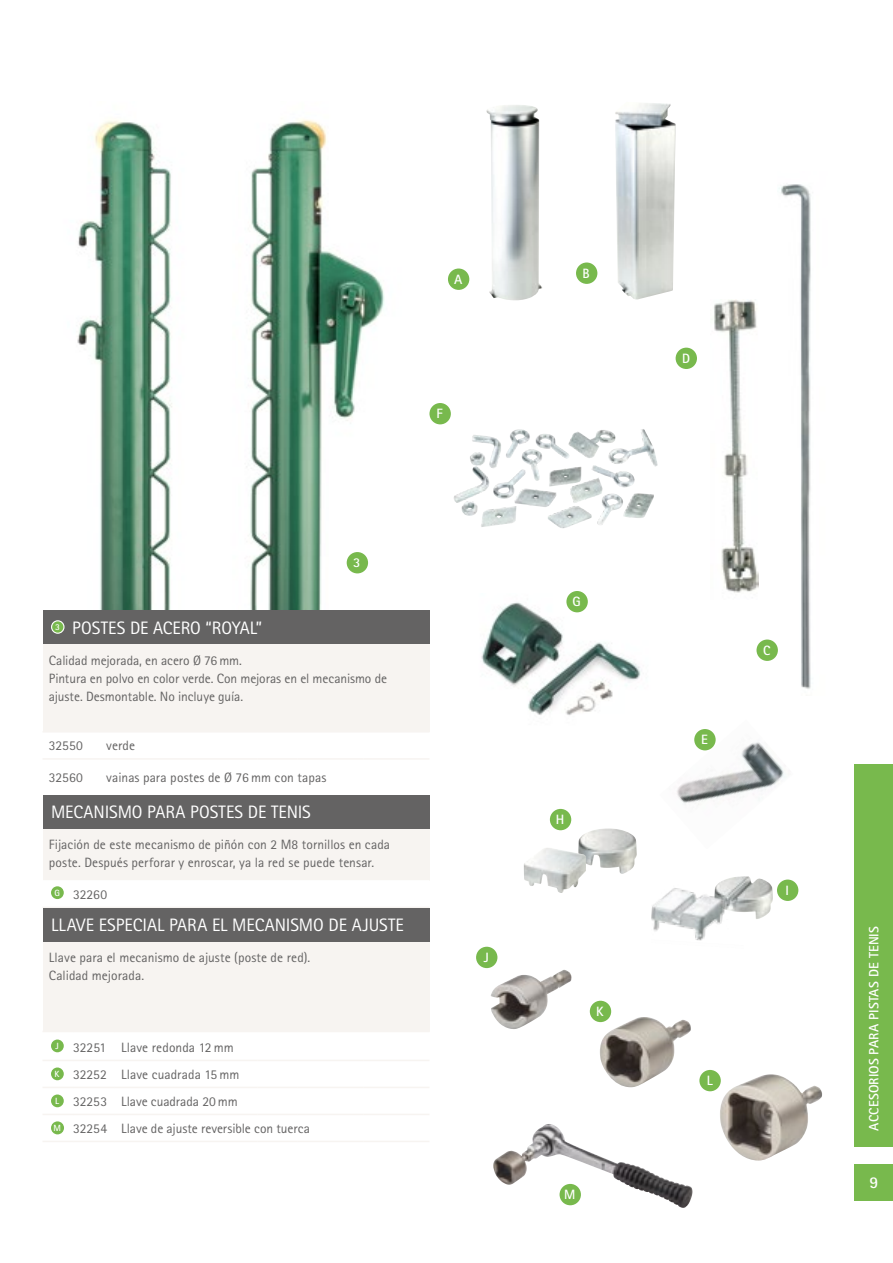
<style>
.page{position:relative;width:893px;height:1263px;background:#fff}
.page>*{position:absolute;margin:0;border:0;box-sizing:border-box;transform-origin:0 0}
.t1{font:18px "Rotis Sans Serif Pro";color:#fff}
.t2{font:700 16.5px "Rotis Sans Serif Pro";color:#fff}
.t3{font:13.5px/18px "Rotis Sans Serif Pro";color:#646363}
.t4{font:700 13.5px "Rotis Sans Serif Pro";letter-spacing:.01em;color:#fff}
.t5{font:700 9px "Rotis Sans Serif Pro";color:#fff}
</style>
<div class="page">
<div style="left:855px;top:764px;width:38px;height:382px;background:#78b94d"></div>
<div style="left:855px;top:1164px;width:38px;height:36px;background:#78b94d"></div>
<img style="left:45px;top:119px;width:401px;height:492px">
<img style="left:506px;top:429px;width:152px;height:38px">
<img style="left:779px;top:184px;width:32px;height:505px">
<img style="left:677px;top:729px;width:108px;height:76px">
<img style="left:714px;top:300px;width:45px;height:293px">
<img style="left:481px;top:594px;width:160px;height:122px">
<img style="left:487px;top:105px;width:55px;height:196px">
<img style="left:615px;top:103px;width:61px;height:196px">
<div style="left:448px;top:268px;width:21px;height:22px;background:#78b94d;border-radius:50%"></div>
<div style="left:576px;top:262px;width:21px;height:22px;background:#78b94d;border-radius:50%"></div>
<div style="left:756px;top:639px;width:22px;height:22px;background:#78b94d;border-radius:50%"></div>
<div style="left:676px;top:348px;width:21px;height:21px;background:#78b94d;border-radius:50%"></div>
<div style="left:694px;top:729px;width:22px;height:21px;background:#78b94d;border-radius:50%"></div>
<div style="left:429px;top:403px;width:22px;height:21px;background:#78b94d;border-radius:50%"></div>
<div style="left:566px;top:591px;width:22px;height:21px;background:#78b94d;border-radius:50%"></div>
<div style="left:550px;top:809px;width:21px;height:21px;background:#78b94d;border-radius:50%"></div>
<img style="left:578px;top:828px;width:59px;height:46px">
<img style="left:524px;top:848px;width:62px;height:45px">
<img style="left:718px;top:876px;width:55px;height:43px">
<div style="left:777px;top:879px;width:21px;height:22px;background:#78b94d;border-radius:50%"></div>
<img style="left:652px;top:884px;width:92px;height:57px">
<img style="left:491px;top:970px;width:81px;height:59px">
<div style="left:476px;top:947px;width:21px;height:21px;background:#78b94d;border-radius:50%"></div>
<img style="left:600px;top:1017px;width:91px;height:70px">
<div style="left:590px;top:1001px;width:21px;height:21px;background:#78b94d;border-radius:50%"></div>
<img style="left:720px;top:1074px;width:102px;height:86px">
<div style="left:699px;top:1070px;width:22px;height:21px;background:#78b94d;border-radius:50%"></div>
<img style="left:493px;top:1124px;width:126px;height:61px">
<div style="left:560px;top:1184px;width:21px;height:21px;background:#78b94d;border-radius:50%"></div>
<div style="left:347px;top:552px;width:21px;height:21px;background:#78b94d;border-radius:50%"></div>
<div style="left:43px;top:611px;width:386px;height:34px;background:#646363"></div>
<div style="left:43px;top:645px;width:386px;height:87px;background:#f7f4f1"></div>
<hr style="left:100px;top:758px;width:157px;height:2px;background:#f7f4f1">
<hr style="left:257px;top:758px;width:41px;height:2px;background:#f7f4f1">
<hr style="left:298px;top:758px;width:66px;height:2px;background:#f7f4f1">
<hr style="left:364px;top:758px;width:65px;height:2px;background:#f7f4f1">
<hr style="left:43px;top:758px;width:57px;height:2px;background:#f7f4f1">
<div style="left:52px;top:621px;width:12px;height:12px;background:#78b94d;border-radius:50%"></div>
<div style="left:51px;top:620px;width:14px;height:14px;border:1px solid #fff;border-radius:50%"></div>
<div style="left:43px;top:795px;width:386px;height:34px;background:#646363"></div>
<div style="left:43px;top:829px;width:386px;height:51px;background:#f7f4f1"></div>
<hr style="left:43px;top:907px;width:30px;height:1px;background:#f7f4f1">
<hr style="left:73px;top:907px;width:42px;height:1px;background:#f7f4f1">
<hr style="left:115px;top:907px;width:142px;height:1px;background:#f7f4f1">
<hr style="left:257px;top:907px;width:41px;height:1px;background:#f7f4f1">
<hr style="left:298px;top:907px;width:66px;height:1px;background:#f7f4f1">
<hr style="left:364px;top:907px;width:65px;height:1px;background:#f7f4f1">
<div style="left:51px;top:886px;width:13px;height:13px;background:#78b94d;border-radius:50%"></div>
<div style="left:43px;top:908px;width:386px;height:34px;background:#646363"></div>
<div style="left:43px;top:942px;width:386px;height:89px;background:#f7f4f1"></div>
<hr style="left:73px;top:1060px;width:42px;height:1px;background:#f7f4f1">
<hr style="left:115px;top:1060px;width:142px;height:1px;background:#f7f4f1">
<hr style="left:257px;top:1060px;width:41px;height:1px;background:#f7f4f1">
<hr style="left:298px;top:1060px;width:66px;height:1px;background:#f7f4f1">
<hr style="left:73px;top:1087px;width:42px;height:1px;background:#f7f4f1">
<hr style="left:115px;top:1087px;width:142px;height:1px;background:#f7f4f1">
<hr style="left:257px;top:1087px;width:41px;height:1px;background:#f7f4f1">
<hr style="left:298px;top:1087px;width:66px;height:1px;background:#f7f4f1">
<hr style="left:73px;top:1114px;width:42px;height:1px;background:#f7f4f1">
<hr style="left:364px;top:1031px;width:65px;height:1px;background:#f7f4f1">
<hr style="left:364px;top:1060px;width:65px;height:1px;background:#f7f4f1">
<hr style="left:364px;top:1087px;width:65px;height:1px;background:#f7f4f1">
<hr style="left:43px;top:1031px;width:30px;height:1px;background:#f7f4f1">
<hr style="left:43px;top:1060px;width:30px;height:1px;background:#f7f4f1">
<hr style="left:43px;top:1087px;width:30px;height:1px;background:#f7f4f1">
<hr style="left:43px;top:1114px;width:30px;height:1px;background:#f7f4f1">
<hr style="left:73px;top:1031px;width:42px;height:1px;background:#f7f4f1">
<hr style="left:298px;top:1031px;width:66px;height:1px;background:#f7f4f1">
<hr style="left:43px;top:1141px;width:30px;height:1px;background:#f7f4f1">
<hr style="left:73px;top:1141px;width:42px;height:1px;background:#f7f4f1">
<hr style="left:115px;top:1114px;width:142px;height:1px;background:#f7f4f1">
<hr style="left:257px;top:1114px;width:41px;height:1px;background:#f7f4f1">
<hr style="left:298px;top:1114px;width:66px;height:1px;background:#f7f4f1">
<hr style="left:364px;top:1114px;width:65px;height:1px;background:#f7f4f1">
<hr style="left:115px;top:1141px;width:142px;height:1px;background:#f7f4f1">
<hr style="left:257px;top:1141px;width:41px;height:1px;background:#f7f4f1">
<hr style="left:298px;top:1141px;width:66px;height:1px;background:#f7f4f1">
<hr style="left:364px;top:1141px;width:65px;height:1px;background:#f7f4f1">
<hr style="left:115px;top:1031px;width:142px;height:1px;background:#f7f4f1">
<hr style="left:257px;top:1031px;width:41px;height:1px;background:#f7f4f1">
<div style="left:51px;top:1039px;width:13px;height:13px;background:#78b94d;border-radius:50%"></div>
<div style="left:51px;top:1067px;width:13px;height:13px;background:#78b94d;border-radius:50%"></div>
<div style="left:51px;top:1094px;width:13px;height:13px;background:#78b94d;border-radius:50%"></div>
<div style="left:51px;top:1121px;width:13px;height:13px;background:#78b94d;border-radius:50%"></div>
<p class="t4" style="left:454px;top:271px;width:10px">A</p>
<p class="t4" style="left:437px;top:405px;width:8px">F</p>
<p class="t4" style="left:353px;top:554px;width:9px">3</p>
<h1 class="t1" style="left:72px;top:617px;width:191px">POSTES DE ACERO “ROYAL”</h1>
<p class="t3" style="left:49px;top:651px;width:340px">Calidad mejorada, en acero Ø 76mm.<br>Pintura en polvo en color verde. Con mejoras en el mecanismo de ajuste. Desmontable. No incluye guía.</p>
<p class="t3" style="left:49px;top:737px;width:36px">32550</p>
<p class="t3" style="left:106px;top:737px;width:30px">verde</p>
<p class="t3" style="left:49px;top:768px;width:36px">32560</p>
<p class="t3" style="left:106px;top:768px;width:222px">vainas para postes de Ø 76 mm con tapas</p>
<p class="t5" style="left:55px;top:621px;width:6px">3</p>
<h1 class="t1" style="left:51px;top:801px;width:261px">MECANISMO PARA POSTES DE TENIS</h1>
<p class="t3" style="left:49px;top:836px;width:343px">Fijación de este mecanismo de piñón con 2 M8 tornillos en cada poste. Después perforar y enroscar, ya la red se puede tensar.</p>
<p class="t3" style="left:54px;top:885px;width:54px"><sup>G</sup> 32260</p>
<h1 class="t1" style="left:51px;top:915px;width:354px">LLAVE ESPECIAL PARA EL MECANISMO DE AJUSTE</h1>
<p class="t3" style="left:49px;top:948px;width:263px">Llave para el mecanismo de ajuste (poste de red).<br>Calidad mejorada.</p>
<p class="t5" style="left:55px;top:1040px;width:5px">J</p>
<p class="t5" style="left:55px;top:1068px;width:7px">K</p>
<p class="t5" style="left:55px;top:1095px;width:5px">L</p>
<p class="t5" style="left:53px;top:1122px;width:9px">M</p>
<p class="t3" style="left:73px;top:1034px;width:238px;line-height:27px">32251 Llave redonda 12 mm<br>32252 Llave cuadrada 15 mm<br>32253 Llave cuadrada 20mm<br>32254 Llave de ajuste reversible con tuerca</p>
<p class="t4" style="left:484px;top:949px;width:6px">J</p>
<p class="t4" style="left:582px;top:265px;width:9px">B</p>
<p class="t4" style="left:573px;top:593px;width:10px">G</p>
<p class="t4" style="left:556px;top:811px;width:10px">H</p>
<p class="t4" style="left:596px;top:1003px;width:9px">K</p>
<p class="t4" style="left:564px;top:1186px;width:13px">M</p>
<p class="t4" style="left:682px;top:350px;width:10px">D</p>
<p class="t4" style="left:701px;top:731px;width:8px">E</p>
<p class="t4" style="left:763px;top:642px;width:9px">C</p>
<p class="t4" style="left:785px;top:882px;width:5px">I</p>
<p class="t4" style="left:707px;top:1072px;width:7px">L</p>
<p class="t4" style="left:865px;top:1130px;width:206px;rotate:-90deg">ACCESORIOS PARA PISTAS DE TENIS</p>
<p class="t2" style="left:869px;top:1172px;width:10px">9</p>
</div>
